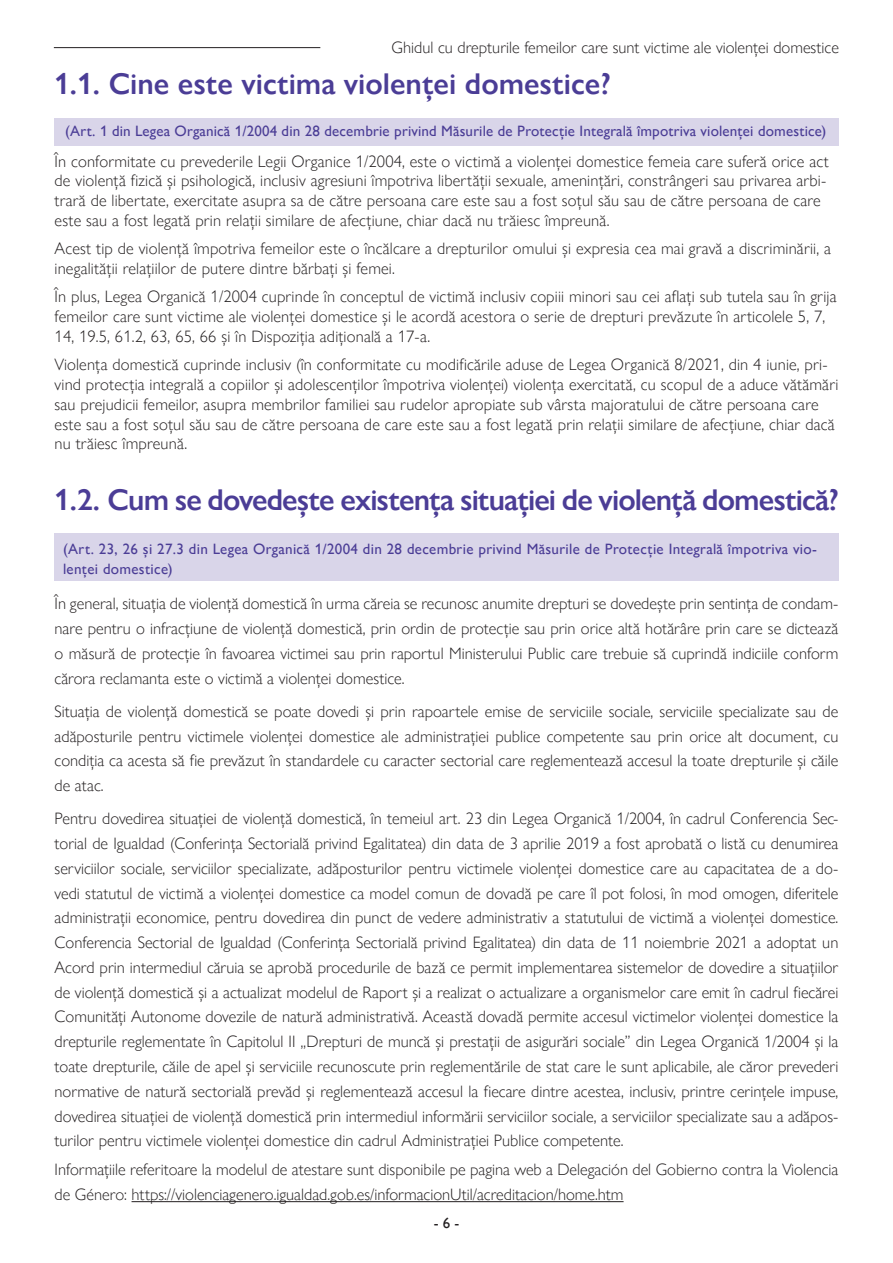
<style>
.page{position:relative;width:893px;height:1263px;background:#fff}
.page>*{position:absolute;margin:0;border:0;box-sizing:border-box;transform-origin:0 0}
.titulo2{font:600 30px "Gill Sans Nova";letter-spacing:-.03em;color:#4b3d96}
.titulo2-2{font:600 30px "Gill Sans Nova";color:#4b3d96}
.t1{font:300 16.5px/24.8px "Gill Sans Nova";letter-spacing:.01em;color:#231f20}
.t2{font:500 15px/19.5px "Gill Sans Nova";letter-spacing:.02em;color:#4b3d96}
.t3{font:500 15px "Gill Sans Nova";color:#231f20}
</style>
<div class="page">
<hr style="left:54px;top:47px;width:266px;height:1px;background:#231f20">
<div style="left:54px;top:533px;width:784px;height:47px;background:#d9d5e9"></div>
<div style="left:55px;top:118px;width:784px;height:27px;background:#d9d5e9"></div>
<hr style="left:132px;top:1201px;width:492px;height:1px;background:#231f20">
<p class="t1" style="left:392px;top:35px;width:449px">Ghidul cu drepturile femeilor care sunt victime ale violenței domestice</p>
<p class="titulo2-2" style="left:54px;top:65px;width:558px">1.1. Cine este victima violenței domestice?</p>
<p class="t2" style="left:65px;top:121px;width:763px">(Art. 1 din Legea Organică 1/2004 din 28 decembrie privind Măsurile de Protecție Integrală împotriva violenței domestice)</p>
<p class="t1" style="left:55px;top:151px;width:776px;line-height:19.8px">În conformitate cu prevederile Legii Organice 1/2004, este o victimă a violenței domestice femeia care suferă orice act de violență fizică și psihologică, inclusiv agresiuni împotriva libertății sexuale, amenințări, constrângeri sau privarea arbi&shy;trară de libertate, exercitate asupra sa de către persoana care este sau a fost soțul său sau de către persoana de care este sau a fost legată prin relații similare de afecțiune, chiar dacă nu trăiesc împreună.</p>
<p class="t1" style="left:55px;top:239px;width:778px;line-height:19.8px">Acest tip de violență împotriva femeilor este o încălcare a drepturilor omului și expresia cea mai gravă a discriminării, a inegalității relațiilor de putere dintre bărbați și femei.</p>
<p class="t1" style="left:55px;top:287px;width:783px;line-height:19.8px">În plus, Legea Organică 1/2004 cuprinde în conceptul de victimă inclusiv copiii minori sau cei aflați sub tutela sau în grija femeilor care sunt victime ale violenței domestice și le acordă acestora o serie de drepturi prevăzute în articolele 5, 7,<br>14, 19.5, 61.2, 63, 65, 66 și în Dispoziția adițională a 17-a.</p>
<p class="t1" style="left:55px;top:355px;width:785px;line-height:19.8px">Violența domestică cuprinde inclusiv (în conformitate cu modificările aduse de Legea Organică 8/2021, din 4 iunie, pri&shy;vind protecția integrală a copiilor și adolescenților împotriva violenței) violența exercitată, cu scopul de a aduce vătămări sau prejudicii femeilor, asupra membrilor familiei sau rudelor apropiate sub vârsta majoratului de către persoana care este sau a fost soțul său sau de către persoana de care este sau a fost legată prin relații similare de afecțiune, chiar dacă nu trăiesc împreună.</p>
<p class="titulo2" style="left:54px;top:481px;width:786px">1.2. Cum se dovedește existența situației de violență domestică?</p>
<p class="t2" style="left:63px;top:539px;width:756px">(Art. 23, 26 și 27.3 din Legea Organică 1/2004 din 28 decembrie privind Măsurile de Protecție Integrală împotriva vio&shy;lenței domestice)</p>
<p class="t1" style="left:55px;top:591px;width:785px;text-align:justify">În general, situația de violență domestică în urma căreia se recunosc anumite drepturi se dovedește prin sentința de condam&shy;nare pentru o infracțiune de violență domestică, prin ordin de protecție sau prin orice altă hotărâre prin care se dictează o măsură de protecție în favoarea victimei sau prin raportul Ministerului Public care trebuie să cuprindă indiciile conform cărora reclamanta este o victimă a violenței domestice.</p>
<p class="t1" style="left:55px;top:699px;width:785px;text-align:justify">Situația de violență domestică se poate dovedi și prin rapoartele emise de serviciile sociale, serviciile specializate sau de adăposturile pentru victimele violenței domestice ale administrației publice competente sau prin orice alt document, cu condiția ca acesta să fie prevăzut în standardele cu caracter sectorial care reglementează accesul la toate drepturile și căile de atac.</p>
<p class="t1" style="left:55px;top:806px;width:785px;text-align:justify">Pentru dovedirea situației de violență domestică, în temeiul art. 23 din Legea Organică 1/2004, în cadrul Conferencia Sec&shy;torial de Igualdad (Conferința Sectorială privind Egalitatea) din data de 3 aprilie 2019 a fost aprobată o listă cu denumirea serviciilor sociale, serviciilor specializate, adăposturilor pentru victimele violenței domestice care au capacitatea de a do&shy;vedi statutul de victimă a violenței domestice ca model comun de dovadă pe care îl pot folosi, în mod omogen, diferitele administrații economice, pentru dovedirea din punct de vedere administrativ a statutului de victimă a violenței domestice.<br>Conferencia Sectorial de Igualdad (Conferința Sectorială privind Egalitatea) din data de 11 noiembrie 2021 a adoptat un Acord prin intermediul căruia se aprobă procedurile de bază ce permit implementarea sistemelor de dovedire a situațiilor de violență domestică și a actualizat modelul de Raport și a realizat o actualizare a organismelor care emit în cadrul fiecărei Comunități Autonome dovezile de natură administrativă. Această dovadă permite accesul victimelor violenței domestice la drepturile reglementate în Capitolul II „Drepturi de muncă și prestații de asigurări sociale” din Legea Organică 1/2004 și la toate drepturile, căile de apel și serviciile recunoscute prin reglementările de stat care le sunt aplicabile, ale căror prevederi normative de natură sectorială prevăd și reglementează accesul la fiecare dintre acestea, inclusiv, printre cerințele impuse, dovedirea situației de violență domestică prin intermediul informării serviciilor sociale, a serviciilor specializate sau a adăpos&shy;turilor pentru victimele violenței domestice din cadrul Administrației Publice competente.</p>
<p class="t1" style="left:55px;top:1157px;width:785px">Informațiile referitoare la modelul de atestare sunt disponibile pe pagina web a Delegación del Gobierno contra la Violencia de Género: https://violenciagenero.igualdad.gob.es/informacionUtil/acreditacion/home.htm</p>
<p class="t3" style="left:434px;top:1213px;width:27px">- 6 -</p>
</div>
